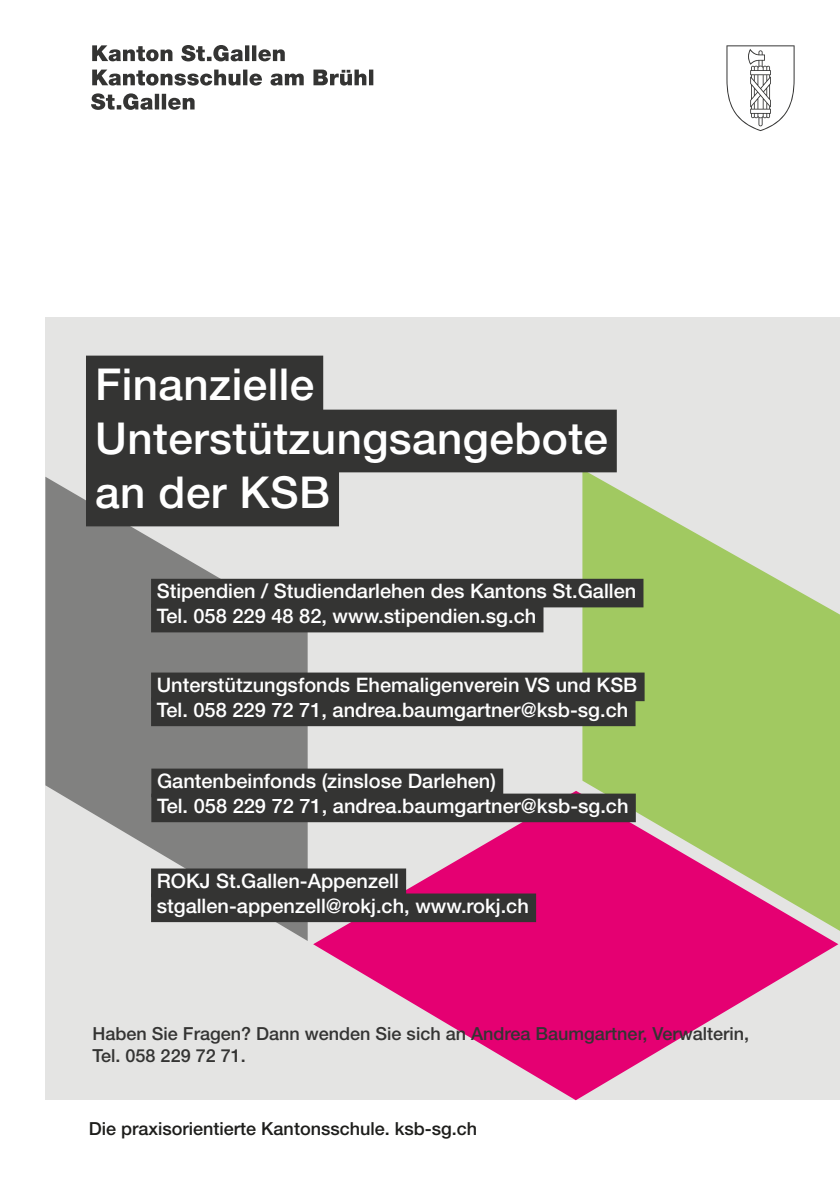
<style>
.page{position:relative;width:840px;height:1191px;background:#fff}
.page>*{position:absolute;margin:0;border:0;box-sizing:border-box;transform-origin:0 0}
.Titel_Cover_2_oder_m{font:500 44px "Helvetica Neue LT Std";letter-spacing:.01em;color:#fff}
.Untertitel_Cover_10{font:500 20px "Helvetica Neue LT Std";color:#fff}
.Zusatz_Cover_9_Pt_li{font:500 18px "Helvetica Neue LT Std";color:#343433}
.t1{font:500 18px "Helvetica Neue LT Std";color:#1d1d1b}
</style>
<div class="page">
<div style="left:45px;top:317px;width:794px;height:783px;background:#e4e4e3"></div>
<svg style="left:45px;top:477px;width:262px;height:464px;fill:#818180"></svg>
<svg style="left:582px;top:469px;width:257px;height:462px;fill:#a1c961"></svg>
<svg style="left:313px;top:791px;width:524px;height:309px;fill:#e50072"></svg>
<div style="left:151px;top:672px;width:493px;height:29px;background:#343433"></div>
<div style="left:151px;top:697px;width:484px;height:29px;background:#343433"></div>
<div style="left:151px;top:768px;width:352px;height:29px;background:#343433"></div>
<div style="left:151px;top:793px;width:484px;height:29px;background:#343433"></div>
<div style="left:151px;top:868px;width:255px;height:29px;background:#343433"></div>
<div style="left:151px;top:893px;width:385px;height:29px;background:#343433"></div>
<div style="left:86px;top:355px;width:237px;height:63px;background:#343433"></div>
<div style="left:86px;top:409px;width:530px;height:63px;background:#343433"></div>
<div style="left:86px;top:463px;width:253px;height:63px;background:#343433"></div>
<div style="left:151px;top:579px;width:492px;height:28px;background:#343433"></div>
<div style="left:151px;top:604px;width:392px;height:28px;background:#343433"></div>
<svg style="left:91px;top:93px;width:103px;height:17px"></svg>
<svg style="left:92px;top:70px;width:281px;height:16px"></svg>
<svg style="left:92px;top:45px;width:192px;height:16px"></svg>
<svg style="left:726px;top:45px;width:68px;height:86px"></svg>
<p class="Titel_Cover_2_oder_m" style="left:95px;top:358px;width:220px">Finanzielle</p>
<p class="Titel_Cover_2_oder_m" style="left:95px;top:412px;width:514px">Unterstützungsangebote</p>
<p class="Titel_Cover_2_oder_m" style="left:95px;top:466px;width:236px">an der KSB</p>
<p class="Untertitel_Cover_10" style="left:157px;top:579px;width:480px">Stipendien / Studiendarlehen des Kantons St.Gallen</p>
<p class="Untertitel_Cover_10" style="left:157px;top:604px;width:381px">Tel. 058 229 48 82, www.stipendien.sg.ch</p>
<p class="Untertitel_Cover_10" style="left:157px;top:673px;width:482px">Unterstützungsfonds Ehemaligenverein VS und KSB</p>
<p class="Untertitel_Cover_10" style="left:157px;top:698px;width:473px">Tel. 058 229 72 71, andrea.baumgartner@ksb-sg.ch</p>
<p class="Untertitel_Cover_10" style="left:157px;top:769px;width:340px">Gantenbeinfonds (zinslose Darlehen)</p>
<p class="Untertitel_Cover_10" style="left:157px;top:794px;width:473px">Tel. 058 229 72 71, andrea.baumgartner@ksb-sg.ch</p>
<p class="Untertitel_Cover_10" style="left:157px;top:869px;width:243px">ROKJ St.Gallen-Appenzell</p>
<p class="Untertitel_Cover_10" style="left:157px;top:894px;width:373px">stgallen-appenzell@rokj.ch, www.rokj.ch</p>
<p class="Zusatz_Cover_9_Pt_li" style="left:92px;top:1022px;width:657px">Haben Sie Fragen? Dann wenden Sie sich an Andrea Baumgartner, Verwalterin,</p>
<p class="Zusatz_Cover_9_Pt_li" style="left:92px;top:1044px;width:155px">Tel. 058 229 72 71.</p>
<p class="t1" style="left:89px;top:1117px;width:390px">Die praxisorientierte Kantonsschule. ksb-sg.ch</p>
</div>
